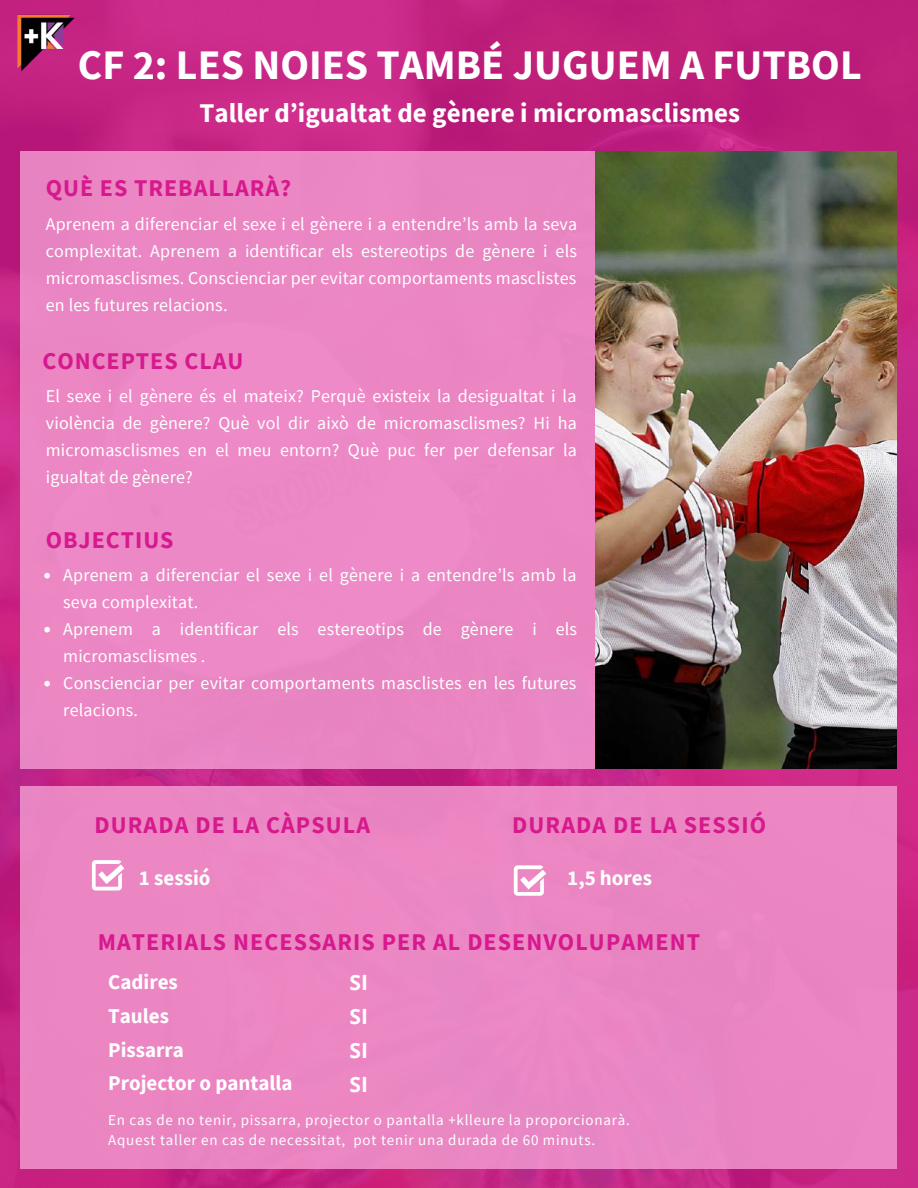
<style>
.page{position:relative;width:918px;height:1188px;background:#fff}
.page>*{position:absolute;margin:0;border:0;box-sizing:border-box;transform-origin:0 0}
.t1{font:700 42px "Source Sans Pro";color:#fff}
.t2{font:700 27px "Source Sans Pro";color:#fff}
.t3{font:700 24px "Source Sans Pro";letter-spacing:.045em;color:#d61a8d}
.t4{font:700 21px/33.8px "Source Sans Pro";color:#fff}
.t5{font:700 21px/33.8px "Open Sans";color:#fff;text-align:justify}
.t6{font:18px/27px "Source Sans Pro";letter-spacing:.01em;color:#fff;text-align:justify}
.t7{font:15px/20.2px "Source Sans Pro";letter-spacing:.05em;color:#fff}
</style>
<div class="page">
<img style="left:0;top:0;width:918px;height:1188px">
<div style="left:20px;top:152px;width:745px;height:616px;background:#eb87c3"></div>
<svg style="left:44px;top:573px;width:6px;height:5px"></svg>
<svg style="left:44px;top:627px;width:6px;height:5px"></svg>
<svg style="left:44px;top:681px;width:6px;height:5px"></svg>
<img style="left:596px;top:152px;width:300px;height:616px">
<img style="left:6px;top:7px;width:79px;height:76px">
<div style="left:20px;top:786px;width:877px;height:383px;background:#eb86c3"></div>
<svg style="left:92px;top:860px;width:32px;height:31px"></svg>
<svg style="left:514px;top:865px;width:32px;height:31px"></svg>
<h1 class="t1" style="left:78px;top:38px;width:785px">CF 2: LES NOIES TAMBÉ JUGUEM A FUTBOL</h1>
<h2 class="t2" style="left:200px;top:95px;width:542px">Taller d’igualtat de gènere i micromasclismes</h2>
<h3 class="t3" style="left:46px;top:172px;width:247px">QUÈ ES TREBALLARÀ?</h3>
<p class="t6" style="left:46px;top:210px;width:533px">Aprenem a diferenciar el sexe i el gènere i a entendre’ls amb la seva complexitat. Aprenem a identificar els estereotips de gènere i els micromasclismes. Conscienciar per evitar comportaments masclistes en les futures relacions.</p>
<h3 class="t3" style="left:42px;top:346px;width:202px">CONCEPTES CLAU</h3>
<p class="t6" style="left:46px;top:382px;width:533px">El sexe i el gènere és el mateix? Perquè existeix la desigualtat i la violència de gènere? Què vol dir això de micromasclismes? Hi ha micromasclismes en el meu entorn? Què puc fer per defensar la igualtat de gènere?</p>
<h3 class="t3" style="left:46px;top:524px;width:129px">OBJECTIUS</h3>
<p class="t6" style="left:63px;top:561px;width:515px;text-align:left">Aprenem a diferenciar el sexe i el gènere i a entendre’ls amb la seva complexitat.<br>Aprenem a identificar els estereotips de gènere i els micromasclismes .<br>Conscienciar per evitar comportaments masclistes en les futures relacions.</p>
<h3 class="t3" style="left:94px;top:810px;width:277px">DURADA DE LA CÀPSULA</h3>
<h3 class="t3" style="left:512px;top:810px;width:255px">DURADA DE LA SESSIÓ</h3>
<p class="t4" style="left:139px;top:860px;width:73px">1 sessió</p>
<p class="t4" style="left:567px;top:860px;width:86px">1,5 hores</p>
<h3 class="t3" style="left:98px;top:926px;width:604px">MATERIALS NECESSARIS PER AL DESENVOLUPAMENT</h3>
<p class="t4" style="left:108px;top:965px;width:186px">Cadires<br>Taules<br>Pissarra<br>Projector o pantalla</p>
<p class="t5" style="left:350px;top:965px;width:20px">SI SI SI SI</p>
<p class="t7" style="left:108px;top:1109px;width:523px">En cas de no tenir, pissarra, projector o pantalla +klleure la proporcionarà.<br>Aquest taller en cas de necessitat, pot tenir una durada de 60 minuts.</p>
</div>
